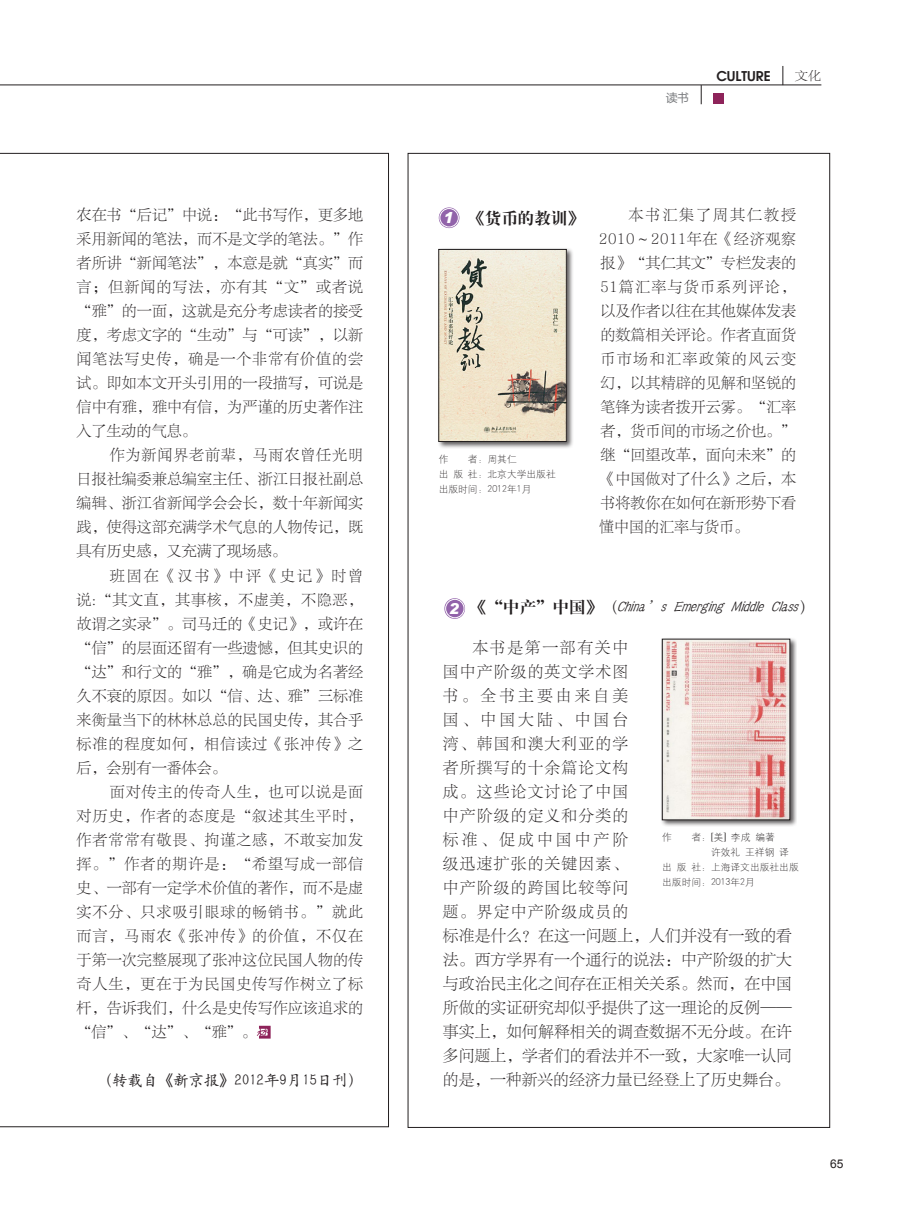
<style>
.page{position:relative;width:898px;height:1217px;background:#fff}
.page>*{position:absolute;margin:0;border:0;box-sizing:border-box;transform-origin:0 0}
.t1{font:16.5px "H Ya 4 gj";color:#231f20}
.正文{font:15.75px/24px "FZLTSK GBK1 0";letter-spacing:.005em;color:#231f20}
.t2{font:italic 15.75px "H Yc 1 gj";color:#231f20}
.正文-2{font:15.75px "H Yc 1 gj";letter-spacing:-.03em;color:#231f20}
.正文-3{font:15px/24px "FZLTSK GBK1 0";letter-spacing:.005em;color:#231f20;text-align:justify}
.t3{font:italic 900 15px "Arial";color:#fff}
.t4{font:600 13.5px "Avant Garde";color:#231f20}
.t5{font:12px "Arial";color:#231f20}
.t6{font:12px "FZLTSK GBK1 0";color:#231f20;scale:1.1 1}
.提示语{font:12px "FZLTHJW GB1 0";color:#787a7d}
.大标题小{font:9.75px "H Yg 1 gj";color:#231f20}
.s1{font-family:"H Ya 4 gj";font-style:normal;font-size:16.5px}
.s2{font-style:normal}
</style>
<div class="page">
<hr style="left:0;top:85px;width:821px;height:1px;background:#231f20">
<svg style="left:782px;top:66px;width:1px;height:19px"></svg>
<div style="left:713px;top:94px;width:10px;height:10px;background:#8e235a"></div>
<svg style="left:700px;top:85px;width:1px;height:19px"></svg>
<svg style="left:438px;top:207px;width:21px;height:21px"></svg>
<div style="left:439px;top:208px;width:19px;height:19px;border:1px solid #fff;border-radius:50%"></div>
<div style="left:437px;top:248px;width:136px;height:201px;background:#231f20;opacity:.75"></div>
<img style="left:440px;top:251px;width:124px;height:188px">
<div style="left:438px;top:249px;width:128px;height:192px;border:1px solid #231f20"></div>
<svg style="left:444px;top:598px;width:21px;height:20px"></svg>
<div style="left:445px;top:599px;width:19px;height:18px;border:1px solid #fff;border-radius:50%"></div>
<div style="left:660px;top:637px;width:137px;height:190px;background:#231f20;opacity:.75"></div>
<img style="left:664px;top:641px;width:123px;height:176px">
<svg style="left:261px;top:1029px;width:5px;height:5px"></svg>
<div style="left:257px;top:1025px;width:13px;height:13px;border:3px solid #8e235a"></div>
<p class="正文-3" style="left:77px;top:203px;width:288px">农在书“后记”中说：“此书写作，更多地采用新闻的笔法，而不是文学的笔法。”作者所讲“新闻笔法”，本意是就“真实”而言；但新闻的写法，亦有其“文”或者说“雅”的一面，这就是充分考虑读者的接受度，考虑文字的“生动”与“可读”，以新闻笔法写史传，确是一个非常有价值的尝试。即如本文开头引用的一段描写，可说是信中有雅，雅中有信，为严谨的历史著作注入了生动的气息。</p>
<p class="正文-3" style="left:77px;top:443px;width:288px;text-indent:33px">作为新闻界老前辈，马雨农曾任光明日报社编委兼总编室主任、浙江日报社副总编辑、浙江省新闻学会会长，数十年新闻实践，使得这部充满学术气息的人物传记，既具有历史感，又充满了现场感。</p>
<p class="正文-3" style="left:77px;top:563px;width:288px;text-indent:33px">班固在《汉书》中评《史记》时曾说:“其文直，其事核，不虚美，不隐恶，故谓之实录”。司马迁的《史记》，或许在“信”的层面还留有一些遗憾，但其史识的“达”和行文的“雅”，确是它成为名著经久不衰的原因。如以“信、达、雅”三标准来衡量当下的林林总总的民国史传，其合乎标准的程度如何，相信读过《张冲传》之后，会别有一番体会。</p>
<p class="正文-3" style="left:77px;top:779px;width:288px;text-indent:33px">面对传主的传奇人生，也可以说是面对历史，作者的态度是“叙述其生平时，作者常常有敬畏、拘谨之感，不敢妄加发挥。”作者的期许是：“希望写成一部信史、一部有一定学术价值的著作，而不是虚实不分、只求吸引眼球的畅销书。”就此而言，马雨农《张冲传》的价值，不仅在于第一次完整展现了张冲这位民国人物的传奇人生，更在于为民国史传写作树立了标杆，告诉我们，什么是史传写作应该追求的“信”、“达”、“雅”。</p>
<p class="正文-2" style="left:97px;top:1071px;width:268px">（转载自《新京报》2012年9月15日刊）</p>
<p class="提示语" style="left:665px;top:92px;width:25px">读书</p>
<p class="t4" style="left:716px;top:67px;width:56px">CULTURE</p>
<p class="t6" style="left:794px;top:69px;width:25px">文化</p>
<p class="t3" style="left:443px;top:208px;width:12px">1</p>
<p class="t1" style="left:468px;top:209px;width:117px">《货币的教训》</p>
<p class="正文-3" style="left:598px;top:203px;width:199px;text-indent:29px">本书汇集了周其仁教授2010～2011年在《经济观察报》“其仁其文”专栏发表的51篇汇率与货币系列评论，以及作者以往在其他媒体发表的数篇相关评论。作者直面货币市场和汇率政策的风云变幻，以其精辟的见解和坚锐的笔锋为读者拨开云雾。“汇率者，货币间的市场之价也。”继“回望改革，面向未来”的《中国做对了什么》之后，本书将教你在如何在新形势下看懂中国的汇率与货币。</p>
<p class="大标题小" style="left:438px;top:454px;width:11px">作</p>
<p class="大标题小" style="left:468px;top:454px;width:50px">者：周其仁</p>
<p class="大标题小" style="left:438px;top:469px;width:118px">出 版 社：北京大学出版社</p>
<p class="大标题小" style="left:438px;top:484px;width:94px">出版时间：2012年1月</p>
<p class="t3" style="left:448px;top:599px;width:12px">2</p>
<p class="t2" style="left:470px;top:599px;width:346px"><span class="s1">《 “ 中产 ” 中国》</span><span class="s2">（</span> China’s Emerging Middle Class<span class="s2">）</span></p>
<p class="正文" style="left:443px;top:635px;width:350px;text-indent:29px">本书是第一部有关中<br>国中产阶级的英文学术图<br>书。全书主要由来自美<br>国、中国大陆、中国台<br>湾、韩国和澳大利亚的学<br>者所撰写的十余篇论文构<br>成。这些论文讨论了中国<br>中产阶级的定义和分类的<br>标准、促成中国中产阶<br>级迅速扩张的关键因素、<br>中产阶级的跨国比较等问<br>题。界定中产阶级成员的<br>标准是什么？在这一问题上，人们并没有一致的看法。西方学界有一个通行的说法：中产阶级的扩大与政治民主化之间存在正相关关系。然而，在中国所做的实证研究却似乎提供了这一理论的反例——事实上，如何解释相关的调查数据不无分歧。在许多问题上，学者们的看法并不一致，大家唯一认同的是，一种新兴的经济力量已经登上了历史舞台。</p>
<p class="大标题小" style="left:662px;top:832px;width:11px">作</p>
<p class="大标题小" style="left:691px;top:832px;width:85px">者：[美] 李成 编著</p>
<p class="大标题小" style="left:710px;top:847px;width:80px">许效礼 王祥钢 译</p>
<p class="大标题小" style="left:662px;top:862px;width:138px">出 版 社：上海译文出版社出版</p>
<p class="大标题小" style="left:662px;top:877px;width:94px">出版时间：2013年2月</p>
<p class="t5" style="left:829px;top:1155px;width:15px">65</p>
</div>
